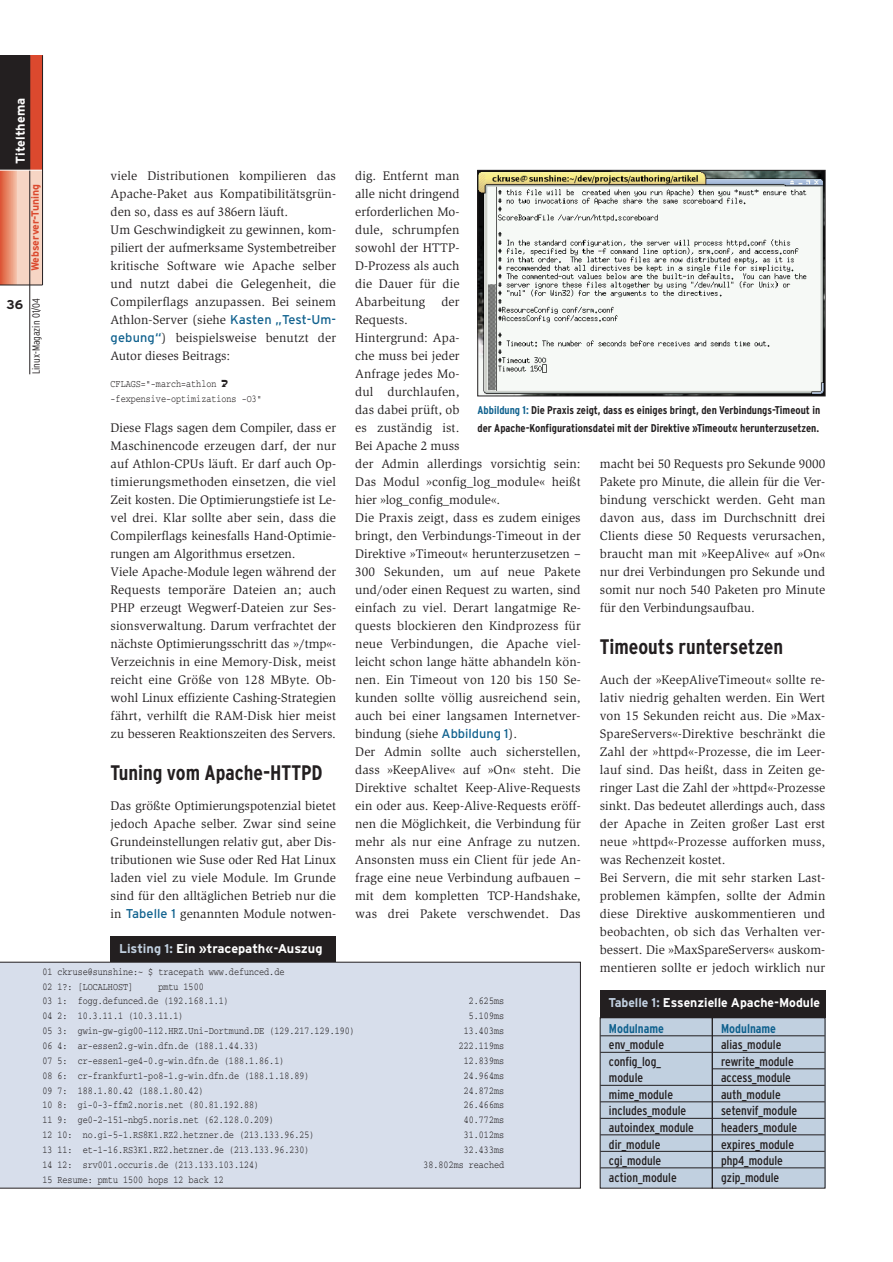
<style>
.page{position:relative;width:893px;height:1262px;background:#fff}
.page>*{position:absolute;margin:0;border:0;box-sizing:border-box;transform-origin:0 0}
.t1{font:700 condensed 21px "Interstate";color:#231f20}
.t2{font:12.75px/18px "Slimbach";letter-spacing:.01em;color:#231f20}
.t3{font:condensed 12.75px/16.5px "Interstate";color:#231f20}
.t4{font:700 12.75px/26px "Interstate";color:#fff;scale:.96 1}
.t5{font:700 12.75px "Interstate";color:#fff}
.t6{font:700 condensed 12.75px "Interstate";color:#0f618e}
.t7{font:700 12.75px "Interstate";color:#231f20}
.t8{font:700 condensed 11.25px/18px "Interstate";color:#231f20}
.t9{font:10.5px/14.9px "Courier";color:#231f20;scale:.8 1}
.t10{font:300 condensed 10.5px "Interstate";color:#231f20}
.t11{font:700 10.5px "Interstate";color:#db492e}
.s1{font-family:"Interstate";color:#0f618e}
.s2{color:#0f618e}
.s3{color:#c1d0e0}
.s4{font-stretch:condensed;color:#0f618e}
</style>
<div class="page">
<div style="left:0;top:55px;width:43px;height:230px;background:#db492e"></div>
<div style="left:0;top:55px;width:30px;height:115px;background:#231f20"></div>
<svg style="left:0;top:171px;width:17px;height:114px;background:#e78a6d"></svg>
<div style="left:17px;top:170px;width:26px;height:115px;background:#f6d5c4"></div>
<hr style="left:30px;top:55px;width:1px;height:319px;background:#231f20">
<hr style="left:0;top:285px;width:43px;height:1px;background:#231f20">
<hr style="left:0;top:170px;width:43px;height:1px;background:#fff">
<hr style="left:42px;top:55px;width:1px;height:230px;background:#231f20">
<div style="left:0;top:962px;width:580px;height:226px;background:#d7deeb"></div>
<div style="left:111px;top:936px;width:225px;height:26px;background:#231f20"></div>
<div style="left:43px;top:964px;width:467px;height:222px;background:#d7deeb"></div>
<div style="left:600px;top:990px;width:225px;height:27px;background:#231f20"></div>
<svg style="left:599px;top:1017px;width:224px;height:171px;background:#bac8d7"></svg>
<hr style="left:712px;top:1052px;width:112px;height:1px;background:#231f20">
<hr style="left:712px;top:1068px;width:112px;height:1px;background:#231f20">
<hr style="left:712px;top:1085px;width:112px;height:1px;background:#231f20">
<hr style="left:712px;top:1101px;width:112px;height:1px;background:#231f20">
<hr style="left:712px;top:1118px;width:112px;height:1px;background:#231f20">
<hr style="left:712px;top:1134px;width:112px;height:1px;background:#231f20">
<hr style="left:712px;top:1151px;width:112px;height:1px;background:#231f20">
<hr style="left:712px;top:1167px;width:112px;height:1px;background:#231f20">
<div style="left:712px;top:1017px;width:113px;height:171px;border:1px solid #231f20"></div>
<img style="left:479px;top:172px;width:344px;height:222px">
<div style="left:477px;top:170px;width:348px;height:226px;border:1px solid #231f20"></div>
<p class="t5" style="left:15px;top:164px;width:67px;rotate:-90deg">Titelthema</p>
<p class="t2" style="left:355px;top:168px;width:106px;text-align:justify">dig. Entfernt man alle nicht dringend erforderlichen Mo&shy;dule, schrumpfen sowohl der HTTP-D-Prozess als auch die Dauer für die Abarbeitung</p>
<p class="t2" style="left:111px;top:168px;width:227px">viele Distributionen kompilieren das Apache-Paket aus Kompatibilitätsgrün&shy;den so, dass es auf 386ern läuft.<br>Um Geschwindigkeit zu gewinnen, kom&shy;piliert der aufmerksame Systembetreiber kritische Software wie Apache selber und nutzt dabei die Gelegenheit, die Compilerflags anzupassen. Bei seinem Athlon-Server (siehe <span class="s1">Kasten „Test-Um&shy;gebung“</span>) beispielsweise benutzt der Autor dieses Beitrags:</p>
<p class="t9" style="left:111px;top:377px;width:190px">CFLAGS="-march=athlon -fexpensive-optimizations -O3"</p>
<p class="t2" style="left:111px;top:420px;width:227px">Diese Flags sagen dem Compiler, dass er Maschinencode erzeugen darf, der nur auf Athlon-CPUs läuft. Er darf auch Op&shy;timierungsmethoden einsetzen, die viel Zeit kosten. Die Optimierungstiefe ist Le&shy;vel drei. Klar sollte aber sein, dass die Compilerflags keinesfalls Hand-Optimie&shy;rungen am Algorithmus ersetzen.<br>Viele Apache-Module legen während der Requests temporäre Dateien an; auch PHP erzeugt Wegwerf-Dateien zur Ses&shy;sionsverwaltung. Darum verfrachtet der nächste Optimierungsschritt das »/tmp«- Verzeichnis in eine Memory-Disk, meist reicht eine Größe von 128 MByte. Ob&shy;wohl Linux effiziente Cashing-Strategien fährt, verhilft die RAM-Disk hier meist zu besseren Reaktionszeiten des Servers.</p>
<h1 class="t1" style="left:111px;top:765px;width:214px">Tuning vom Apache-HTTPD</h1>
<p class="t2" style="left:111px;top:798px;width:227px;text-align:justify">Das größte Optimierungspotenzial bietet jedoch Apache selber. Zwar sind seine Grundeinstellungen relativ gut, aber Dis&shy;tributionen wie Suse oder Red Hat Linux laden viel zu viele Module. Im Grunde sind für den alltäglichen Betrieb nur die in <span class="s1">Tabelle 1</span> genannten Module notwen-</p>
<p class="t11" style="left:31px;top:271px;width:89px;rotate:-90deg">Webserver-Tuning</p>
<p class="t2" style="left:441px;top:294px;width:20px">der</p>
<p class="t2" style="left:355px;top:312px;width:227px">Requests.<br>Hintergrund: Apa-<br>che muss bei jeder<br>Anfrage jedes Mo-<br>dul durchlaufen,<br>das dabei prüft, ob<br>es zuständig ist.<br>Bei Apache 2 muss<br>der Admin allerdings vorsichtig sein:<br>Das Modul »config_log_module« heißt hier »log_config_module«.<br>Die Praxis zeigt, dass es zudem einiges bringt, den Verbindungs-Timeout in der<br>Direktive »Timeout« herunterzusetzen –<br>300 Sekunden, um auf neue Pakete und/oder einen Request zu warten, sind einfach zu viel. Derart langatmige Re&shy;quests blockieren den Kindprozess für neue Verbindungen, die Apache viel&shy;leicht schon lange hätte abhandeln kön&shy;nen. Ein Timeout von 120 bis 150 Se&shy;kunden sollte völlig ausreichend sein, auch bei einer langsamen Internetver&shy;bindung (siehe <span class="s1">Abbildung 1</span>).<br>Der Admin sollte auch sicherstellen, dass »KeepAlive« auf »On« steht. Die<br>Direktive schaltet Keep-Alive-Requests ein oder aus. Keep-Alive-Requests eröff&shy;nen die Möglichkeit, die Verbindung für mehr als nur eine Anfrage zu nutzen.<br>Ansonsten muss ein Client für jede An&shy;frage eine neue Verbindung aufbauen – mit dem kompletten TCP-Handshake, was drei Pakete verschwendet. Das</p>
<p class="t7" style="left:7px;top:300px;width:18px">36</p>
<p class="t10" style="left:32px;top:374px;width:77px;rotate:-90deg">Linux-Magazin 01/04</p>
<p class="t8" style="left:477px;top:402px;width:344px"><span class="s2">Abbildung 1:</span> Die Praxis zeigt, dass es einiges bringt, den Verbindungs-Timeout in der Apache-Konfigurationsdatei mit der Direktive »Timeout« herunterzusetzen.</p>
<p class="t2" style="left:600px;top:456px;width:227px;text-align:justify">macht bei 50 Requests pro Sekunde 9000<br>Pakete pro Minute, die allein für die Ver&shy;bindung verschickt werden. Geht man davon aus, dass im Durchschnitt drei Clients diese 50 Requests verursachen, braucht man mit »KeepAlive« auf »On« nur drei Verbindungen pro Sekunde und somit nur noch 540 Paketen pro Minute für den Verbindungsaufbau.</p>
<h1 class="t1" style="left:600px;top:639px;width:185px">Timeouts runtersetzen</h1>
<p class="t2" style="left:600px;top:672px;width:227px">Auch der »KeepAliveTimeout« sollte re&shy;lativ niedrig gehalten werden. Ein Wert von 15 Sekunden reicht aus. Die »Max-SpareServers«-Direktive beschränkt die Zahl der »httpd«-Prozesse, die im Leer&shy;lauf sind. Das heißt, dass in Zeiten ge&shy;ringer Last die Zahl der »httpd«-Prozesse sinkt. Das bedeutet allerdings auch, dass der Apache in Zeiten großer Last erst neue »httpd«-Prozesse aufforken muss, was Rechenzeit kostet.<br>Bei Servern, die mit sehr starken Last&shy;problemen kämpfen, sollte der Admin diese Direktive auskommentieren und beobachten, ob sich das Verhalten ver&shy;bessert. Die »MaxSpareServers« auskom&shy;mentieren sollte er jedoch wirklich nur</p>
<p class="t5" style="left:119px;top:943px;width:205px"><span class="s3">Listing 1:</span> Ein »tracepath«-Auszug</p>
<p class="t9" style="left:43px;top:964px;width:304px">01 ckruse@sunshine:~ $ tracepath www.defunced.de<br>02 1?: [LOCALHOST]</p>
<p class="t9" style="left:43px;top:979px;width:234px;text-indent:116px">pmtu 1500<br>03 1: fogg.defunced.de (192.168.1.1)</p>
<p class="t4" style="left:608px;top:990px;width:222px"><span class="s3">Tabelle 1:</span> Essenzielle Apache-Module<br><span class="s4">Modulname</span></p>
<p class="t3" style="left:609px;top:1037px;width:86px">env_module config_log_ module mime_module includes_module autoindex_module dir_module cgi_module action_module</p>
<p class="t9" style="left:469px;top:994px;width:46px">2.625ms</p>
<p class="t9" style="left:43px;top:1009px;width:178px">04 2: 10.3.11.1 (10.3.11.1)</p>
<p class="t9" style="left:469px;top:1009px;width:46px">5.109ms</p>
<p class="t9" style="left:43px;top:1024px;width:392px">05 3: gwin-gw-gig00-112.HRZ.Uni-Dortmund.DE (129.217.129.190)</p>
<p class="t9" style="left:464px;top:1024px;width:52px">13.403ms</p>
<p class="t9" style="left:43px;top:1039px;width:272px">06 4: ar-essen2.g-win.dfn.de (188.1.44.33)</p>
<p class="t9" style="left:459px;top:1039px;width:58px">222.119ms</p>
<p class="t9" style="left:43px;top:1053px;width:304px">07 5: cr-essen1-ge4-0.g-win.dfn.de (188.1.86.1)</p>
<p class="t9" style="left:464px;top:1053px;width:52px">12.839ms</p>
<p class="t9" style="left:43px;top:1068px;width:335px">08 6: cr-frankfurt1-po8-1.g-win.dfn.de (188.1.18.89)</p>
<p class="t9" style="left:464px;top:1068px;width:52px">24.964ms</p>
<p class="t9" style="left:43px;top:1083px;width:203px">09 7: 188.1.80.42 (188.1.80.42)</p>
<p class="t9" style="left:464px;top:1083px;width:52px">24.872ms</p>
<p class="t9" style="left:43px;top:1098px;width:272px">10 8: gi-0-3-ffm2.noris.net (80.81.192.88)</p>
<p class="t9" style="left:464px;top:1098px;width:52px">26.466ms</p>
<p class="t9" style="left:43px;top:1113px;width:291px">11 9: ge0-2-151-nbg5.noris.net (62.128.0.209)</p>
<p class="t9" style="left:464px;top:1113px;width:52px">40.772ms</p>
<p class="t9" style="left:43px;top:1128px;width:341px">12 10: no.gi-5-1.RS8K1.RZ2.hetzner.de (213.133.96.25)</p>
<p class="t9" style="left:464px;top:1128px;width:52px">31.012ms</p>
<p class="t9" style="left:43px;top:1143px;width:335px">13 11: et-1-16.RS3K1.RZ2.hetzner.de (213.133.96.230)</p>
<p class="t9" style="left:464px;top:1143px;width:52px">32.433ms</p>
<p class="t9" style="left:43px;top:1157px;width:272px">14 12: srv001.occuris.de (213.133.103.124)</p>
<p class="t9" style="left:423px;top:1157px;width:102px">38.802ms reached</p>
<p class="t9" style="left:43px;top:1172px;width:228px">15 Resume: pmtu 1500 hops 12 back 12</p>
<p class="t6" style="left:721px;top:1023px;width:56px">Modulname</p>
<p class="t3" style="left:721px;top:1037px;width:78px">alias_module rewrite_module access_module auth_module setenvif_module headers_module expires_module php4_module gzip_module</p>
</div>
